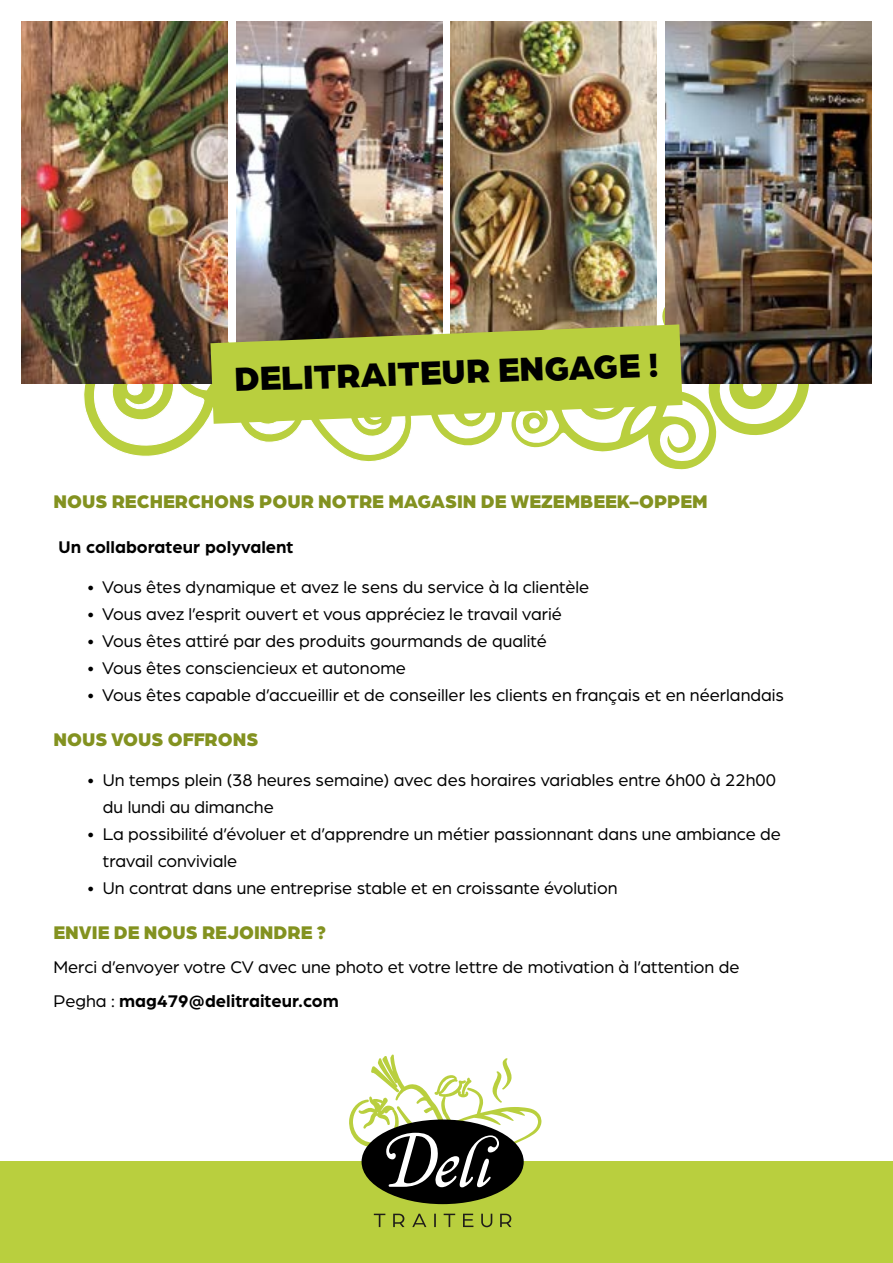
<style>
.page{position:relative;width:893px;height:1263px;background:#fff}
.page>*{position:absolute;margin:0;border:0;box-sizing:border-box;transform-origin:0 0}
.t1{font:900 35.55px "Arboria";color:#000}
.t2{font:900 19.5px "Arboria";color:#839220}
.t3{font:18px/27px "Arboria";color:#000}
.t4{font:700 18px "Arboria";color:#000}
.s1{font-weight:700}
</style>
<div class="page">
<svg style="left:434px;top:296px;width:379px;height:174px"></svg>
<svg style="left:82px;top:311px;width:329px;height:151px"></svg>
<div style="left:529px;top:418px;width:11px;height:10px;background:#fff;border-radius:50%"></div>
<img style="left:21px;top:21px;width:206px;height:362px">
<img style="left:665px;top:21px;width:207px;height:362px">
<img style="left:236px;top:21px;width:206px;height:303px">
<img style="left:451px;top:21px;width:206px;height:303px">
<svg style="left:210px;top:324px;width:472px;height:100px;background:#b5c64a"></svg>
<div style="left:0;top:1162px;width:893px;height:101px;background:#b9cf3e"></div>
<svg style="left:374px;top:1214px;width:137px;height:13px"></svg>
<div style="left:362px;top:1119px;width:162px;height:85px;background:#000;border-radius:50%"></div>
<svg style="left:349px;top:1054px;width:193px;height:133px"></svg>
<h1 class="t1" style="left:233px;top:354px;width:426px;rotate:-2deg">DELITRAITEUR ENGAGE !</h1>
<p class="t2" style="left:53px;top:487px;width:656px">NOUS RECHERCHONS POUR NOTRE MAGASIN DE WEZEMBEEK-OPPEM</p>
<p class="t4" style="left:59px;top:534px;width:236px">Un collaborateur polyvalent</p>
<p class="t3" style="left:87px;top:572px;width:503px">• Vous êtes dynamique et avez le sens du service à la clientèle</p>
<p class="t3" style="left:87px;top:599px;width:476px">• Vous avez l’esprit ouvert et vous appréciez le travail varié</p>
<p class="t3" style="left:87px;top:626px;width:461px">• Vous êtes attiré par des produits gourmands de qualité</p>
<p class="t3" style="left:87px;top:653px;width:320px">• Vous êtes consciencieux et autonome</p>
<p class="t3" style="left:87px;top:680px;width:698px">• Vous êtes capable d’accueillir et de conseiller les clients en français et en néerlandais</p>
<p class="t2" style="left:53px;top:725px;width:206px">NOUS VOUS OFFRONS</p>
<p class="t3" style="left:103px;top:765px;width:674px;text-indent:-15px">• Un temps plein (38 heures semaine) avec des horaires variables entre 6h00 à 22h00 du lundi au dimanche</p>
<p class="t3" style="left:103px;top:819px;width:680px;text-indent:-15px">• La possibilité d’évoluer et d’apprendre un métier passionnant dans une ambiance de travail conviviale</p>
<p class="t3" style="left:87px;top:873px;width:531px">• Un contrat dans une entreprise stable et en croissante évolution</p>
<p class="t2" style="left:53px;top:918px;width:274px">ENVIE DE NOUS REJOINDRE ?</p>
<p class="t3" style="left:53px;top:949px;width:688px;line-height:34.3px">Merci d’envoyer votre CV avec une photo et votre lettre de motivation à l’attention de<br>Pegha : <span class="s1">mag479@delitraiteur.com</span></p>
</div>
